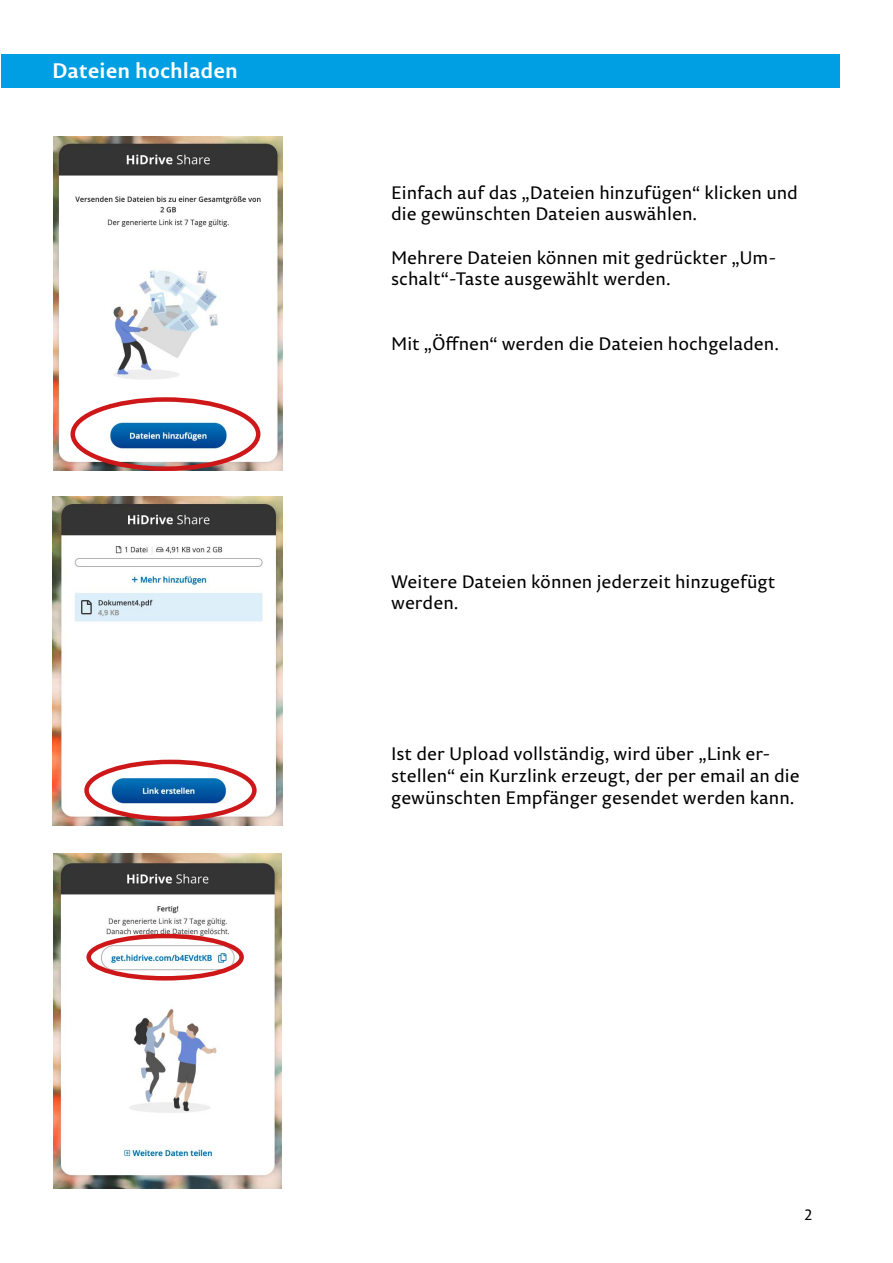
<style>
.page{position:relative;width:893px;height:1263px;background:#fff}
.page>*{position:absolute;margin:0;border:0;box-sizing:border-box;transform-origin:0 0}
.t1{font:700 21px "Permian Sans Typeface";color:#fff}
.t2{font:18px/21.6px "Permian Sans Typeface";color:#000}
.t3{font:15px "Permian Sans Typeface";color:#000}
</style>
<div class="page">
<img style="left:54px;top:854px;width:228px;height:335px">
<img style="left:53px;top:496px;width:229px;height:329px">
<img style="left:53px;top:136px;width:229px;height:334px">
<div style="left:1px;top:54px;width:839px;height:33px;background:#009fe3"></div>
<div style="left:71px;top:397px;width:189px;height:74px;border:4px solid #cd1719;border-radius:50%"></div>
<div style="left:84px;top:760px;width:173px;height:61px;border:4px solid #cd1719;border-radius:50%"></div>
<div style="left:86px;top:934px;width:158px;height:46px;border:4px solid #cd1719;border-radius:50%"></div>
<p class="t1" style="left:52px;top:53px;width:187px">Dateien hochladen</p>
<p class="t2" style="left:391px;top:181px;width:408px">Einfach auf das „Dateien hinzufügen“ klicken und die gewünschten Dateien auswählen.</p>
<p class="t2" style="left:391px;top:246px;width:387px">Mehrere Dateien können mit gedrückter „Um&shy;schalt“-Taste ausgewählt werden.</p>
<p class="t2" style="left:391px;top:332px;width:389px">Mit „Öffnen“ werden die Dateien hochgeladen.</p>
<p class="t2" style="left:391px;top:570px;width:386px">Weitere Dateien können jederzeit hinzugefügt werden.</p>
<p class="t2" style="left:391px;top:743px;width:410px">Ist der Upload vollständig, wird über „Link er&shy;stellen“ ein Kurzlink erzeugt, der per email an die gewünschten Empfänger gesendet werden kann.</p>
<p class="t3" style="left:805px;top:1203px;width:9px">2</p>
</div>
